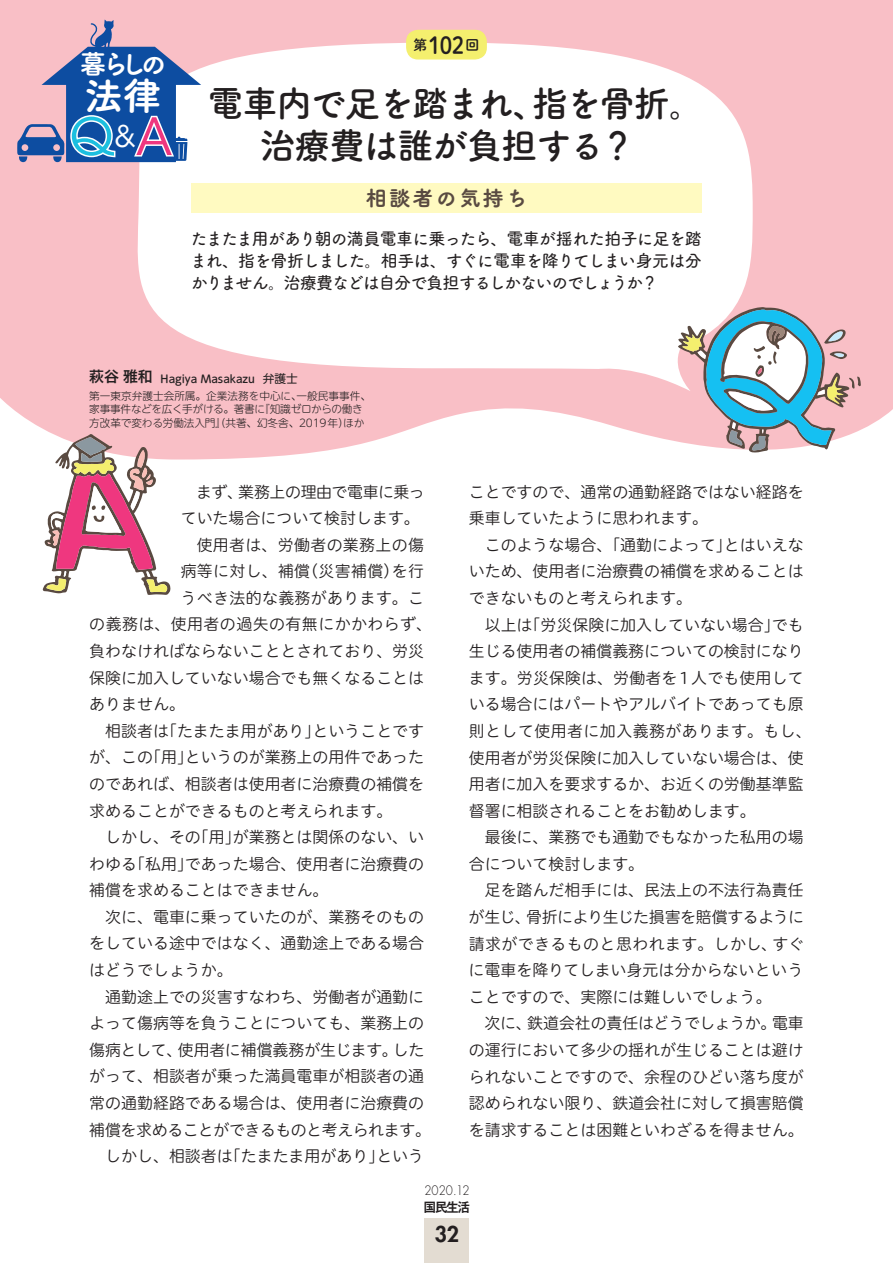
<style>
.page{position:relative;width:893px;height:1263px;background:#fff}
.page>*{position:absolute;margin:0;border:0;box-sizing:border-box;transform-origin:0 0}
.t1{font:51px "ITC Avant Garde Std";color:#1cbfdf}
.t2{font:38.25px "Tsuku A Rd Gothic Std E";color:#fff}
.t3{font:36.15px/42.5px "Tsuku A Rd Gothic Std B";letter-spacing:-.05em;color:#231f20;text-align:center}
.t4{font:26.55px "Tsuku A Rd Gothic Std E";color:#fff}
.t5{font:23.4px "Shuei M Go Std B";color:#231f20;scale:.9 1}
.t6{font:21.3px "Tsuku A Rd Gothic Std E";letter-spacing:.1em;color:#594a41}
.t7{font:800 21.3px "Futura Std";color:#231f20}
.t8{font:16.95px/22.4px "Tsuku A Rd Gothic Std D";letter-spacing:-.08em;color:#231f20;text-align:justify}
.t9{font:15.9px/26.5px "Hiragino UD Sans R Std N W3";color:#231f20}
.t10{font:15.9px "Hiragino UD Sans R Std N W3";letter-spacing:.02em;color:#231f20}
.t11{font:15.9px "Hiragino UD Sans R Std N W3";letter-spacing:-.025em;color:#231f20}
.t12{font:15.9px "Hiragino UD Sans R Std N W3";letter-spacing:.03em;color:#231f20}
.t13{font:13.8px "Shuei M Go Std B";color:#231f20}
.t14{font:300 12.75px "Futura Std";letter-spacing:.005em;color:#231f20;scale:.9 1}
.t15{font:700 12.75px "Gothic MB101 Pro De";color:#231f20;scale:.95 1}
.t16{font:300 10.65px/13.8px "UD Shin M Go Pro";letter-spacing:-.01em;color:#231f20}
.t17{font:500 10.65px "UD Shin M Go Pro";color:#231f20}
.s1{font-size:29.7px;color:#fff}
.s2{color:#ef377f}
.s3{font-family:"Hiragino UD Sans F Std W6";font-weight:400;font-size:14.85px}
.s4{font-weight:400;font-size:11.7px}
</style>
<div class="page">
<svg style="left:0;top:0;width:893px;height:460px;background:#f9c6cc"></svg>
<svg style="left:117px;top:43px;width:636px;height:348px"></svg>
<svg style="left:678px;top:307px;width:183px;height:145px"></svg>
<div style="left:425px;top:1218px;width:44px;height:45px;background:#e3dcd2"></div>
<div style="left:191px;top:183px;width:511px;height:30px;background:#fffac1"></div>
<svg style="left:17px;top:20px;width:184px;height:142px;background:#858eba"></svg>
<div style="left:406px;top:30px;width:81px;height:30px;background:#f4ef6e;border-radius:12px"></div>
<svg style="left:43px;top:434px;width:127px;height:161px"></svg>
<h3 class="t4" style="left:80px;top:44px;width:88px">暮らしの</h3>
<h2 class="t2" style="left:84px;top:66px;width:79px">法律</h2>
<h1 class="t1" style="left:69px;top:106px;width:104px">Q<span class="s1">&amp;</span><span class="s2">A</span></h1>
<h3 class="t5" style="left:428px;top:27px;width:41px">102</h3>
<p class="t13" style="left:414px;top:34px;width:15px">第</p>
<p class="t13" style="left:466px;top:34px;width:15px">回</p>
<h3 class="t3" style="left:207px;top:80px;width:499px">電車内で足を踏まれ、指を骨折。治療費は誰が負担する？</h3>
<h3 class="t6" style="left:366px;top:181px;width:163px">相談者の気持ち</h3>
<p class="t8" style="left:190px;top:226px;width:513px">たまたま用があり朝の満員電車に乗ったら、電車が揺れた拍子に足を踏まれ、指を骨折しました。相手は、すぐに電車を降りてしまい身元は分かりません。治療費などは自分で負担するしかないのでしょうか？</p>
<p class="t17" style="left:89px;top:371px;width:210px"><span class="s3">萩谷 雅和</span> Hagiya Masakazu <span class="s4">弁護士</span></p>
<p class="t16" style="left:89px;top:388px;width:283px">第一東京弁護士会所属。企業法務を中心に、一般民事事件、家事事件などを広く手がける。著書に『知識ゼロからの働き方改革で変わる労働法入門』（共著、幻冬舎、2019年）ほか</p>
<p class="t11" style="left:196px;top:480px;width:230px">まず、業務上の理由で電車に乗っ</p>
<p class="t9" style="left:181px;top:504px;width:241px">ていた場合について検討します。</p>
<p class="t10" style="left:197px;top:533px;width:229px">使用者は、労働者の業務上の傷</p>
<p class="t10" style="left:181px;top:559px;width:245px">病等に対し、補償（災害補償）を行</p>
<p class="t10" style="left:181px;top:586px;width:245px">うべき法的な義務があります。こ</p>
<p class="t12" style="left:89px;top:612px;width:344px">の義務は、使用者の過失の有無にかかわらず、</p>
<p class="t9" style="left:89px;top:637px;width:336px">負わなければならないこととされており、労災</p>
<p class="t9" style="left:89px;top:663px;width:336px">保険に加入していない場合でも無くなることは</p>
<p class="t9" style="left:89px;top:690px;width:97px">ありません。</p>
<p class="t9" style="left:105px;top:717px;width:320px">相談者は「たまたま用があり」ということです</p>
<p class="t9" style="left:89px;top:743px;width:336px">が、この「用」というのが業務上の用件であった</p>
<p class="t9" style="left:89px;top:770px;width:336px">のであれば、相談者は使用者に治療費の補償を</p>
<p class="t9" style="left:89px;top:796px;width:304px">求めることができるものと考えられます。</p>
<p class="t9" style="left:105px;top:823px;width:320px">しかし、その「用」が業務とは関係のない、い</p>
<p class="t9" style="left:89px;top:849px;width:336px">わゆる「私用」であった場合、使用者に治療費の</p>
<p class="t9" style="left:89px;top:876px;width:241px">補償を求めることはできません。</p>
<p class="t9" style="left:105px;top:903px;width:320px">次に、電車に乗っていたのが、業務そのもの</p>
<p class="t9" style="left:89px;top:929px;width:336px">をしている途中ではなく、通勤途上である場合</p>
<p class="t9" style="left:89px;top:956px;width:145px">はどうでしょうか。</p>
<p class="t9" style="left:105px;top:982px;width:320px">通勤途上での災害すなわち、労働者が通勤に</p>
<p class="t9" style="left:89px;top:1009px;width:336px">よって傷病等を負うことについても、業務上の</p>
<p class="t9" style="left:89px;top:1036px;width:337px">傷病として、使用者に補償義務が生じます。した</p>
<p class="t9" style="left:89px;top:1062px;width:336px">がって、相談者が乗った満員電車が相談者の通</p>
<p class="t9" style="left:89px;top:1089px;width:336px">常の通勤経路である場合は、使用者に治療費の</p>
<p class="t11" style="left:89px;top:1117px;width:343px">補償を求めることができるものと考えられます。</p>
<p class="t9" style="left:105px;top:1142px;width:320px">しかし、相談者は「たまたま用があり」という</p>
<p class="t9" style="left:469px;top:477px;width:336px">ことですので、通常の通勤経路ではない経路を乗車していたように思われます。</p>
<p class="t9" style="left:469px;top:531px;width:336px;text-align:justify;text-indent:16px">このような場合、「通勤によって」とはいえないため、使用者に治療費の補償を求めることはできないものと考えられます。</p>
<p class="t9" style="left:469px;top:610px;width:344px;text-indent:16px">以上は「労災保険に加入していない場合」でも生じる使用者の補償義務についての検討になります。労災保険は、労働者を 1人でも使用している場合にはパートやアルバイトであっても原則として使用者に加入義務があります。もし、使用者が労災保険に加入していない場合は、使用者に加入を要求するか、お近くの労働基準監督署に相談されることをお勧めします。</p>
<p class="t9" style="left:469px;top:823px;width:336px;text-indent:16px">最後に、業務でも通勤でもなかった私用の場合について検討します。</p>
<p class="t9" style="left:468px;top:876px;width:337px;text-align:justify;text-indent:16px">足を踏んだ相手には、民法上の不法行為責任が生じ、骨折により生じた損害を賠償するように請求ができるものと思われます。しかし、すぐに電車を降りてしまい身元は分からないということですので、実際には難しいでしょう。</p>
<p class="t9" style="left:469px;top:1009px;width:337px;text-align:justify;text-indent:16px">次に、鉄道会社の責任はどうでしょうか。電車の運行において多少の揺れが生じることは避けられないことですので、余程のひどい落ち度が認められない限り、鉄道会社に対して損害賠償を請求することは困難といわざるを得ません。</p>
<p class="t14" style="left:424px;top:1182px;width:52px">2020.12</p>
<p class="t15" style="left:424px;top:1196px;width:50px">国民生活</p>
<h3 class="t7" style="left:435px;top:1221px;width:26px">32</h3>
</div>
